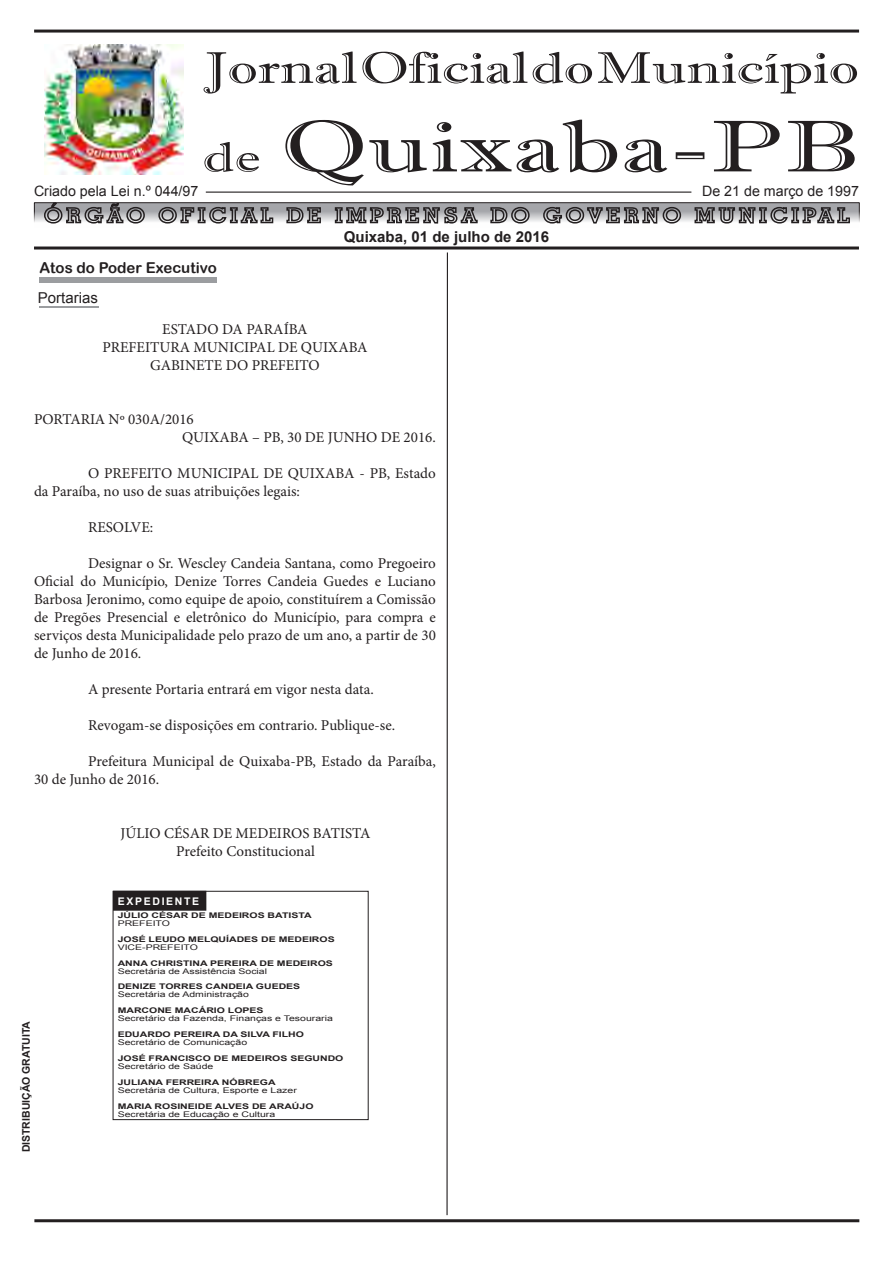
<style>
.page{position:relative;width:893px;height:1263px;background:#fff}
.page>*{position:absolute;margin:0;border:0;box-sizing:border-box;transform-origin:0 0}
.t1{font:73.2px "Imprint MT Shadow";letter-spacing:.01em;color:#231f20;scale:1.45 1}
.t2{font:44.4px "Imprint MT Shadow";color:#231f20;scale:1.35 1}
.t3{font:15px/18px "Minion Pro";color:#231f20}
.t4{font:700 15px "Arial";color:#231f20}
.t5{font:15px "Arial Rounded MT Bold";color:#231f20}
.t6{font:15px "Arial";color:#231f20}
.t7{font:14.25px "Arial";color:#231f20}
.t8{font:700 10.5px "Arial";color:#231f20}
.t9{font:700 10.5px "Arial";letter-spacing:.16em;color:#fff}
.t10{font:700 7.8px "Arial";color:#231f20;scale:1.35 1}
.t11{font:7.8px "Arial";color:#231f20;scale:1.35 1}
.s1{font-size:42.15px}
</style>
<div class="page">
<hr style="left:446px;top:252px;width:2px;height:963px;background:#231f20">
<hr style="left:34px;top:246px;width:825px;height:3px;background:#231f20">
<div style="left:39px;top:277px;width:178px;height:6px;background:#9b9da0"></div>
<img style="left:45px;top:44px;width:138px;height:130px">
<hr style="left:34px;top:30px;width:825px;height:3px;background:#231f20">
<svg style="left:36px;top:204px;width:822px;height:18px;background:#b6b6ba"></svg>
<div style="left:34px;top:202px;width:826px;height:26px;border:1px solid #231f20"></div>
<svg style="left:43px;top:202px;width:103px;height:22px;background:#878688"></svg>
<svg style="left:158px;top:206px;width:116px;height:18px;background:#8b8a8c"></svg>
<svg style="left:286px;top:206px;width:36px;height:18px"></svg>
<svg style="left:334px;top:203px;width:144px;height:21px;background:#858487"></svg>
<svg style="left:490px;top:206px;width:41px;height:18px"></svg>
<svg style="left:542px;top:206px;width:140px;height:18px;background:#89888a"></svg>
<svg style="left:694px;top:203px;width:157px;height:21px;background:#8a898b"></svg>
<hr style="left:206px;top:192px;width:485px;height:1px;background:#231f20">
<hr style="left:34px;top:1219px;width:825px;height:3px;background:#231f20">
<div style="left:114px;top:891px;width:92px;height:19px;background:#231f20"></div>
<div style="left:113px;top:891px;width:256px;height:229px;border:1px solid #231f20"></div>
<hr style="left:39px;top:307px;width:60px;height:1px;background:#9b9da0">
<p class="t2" style="left:203px;top:42px;width:487px">Jornal Oficial do Município</p>
<p class="t1" style="left:203px;top:103px;width:454px"><span class="s1">de</span> Quixaba-PB</p>
<p class="t7" style="left:34px;top:182px;width:166px">Criado pela Lei n.º 044/97</p>
<p class="t7" style="left:702px;top:182px;width:158px">De 21 de março de 1997</p>
<p class="t4" style="left:344px;top:226px;width:207px">Quixaba, 01 de julho de 2016</p>
<p class="t5" style="left:40px;top:259px;width:179px">Atos do Poder Executivo</p>
<p class="t6" style="left:38px;top:288px;width:62px">Portarias</p>
<p class="t3" style="left:162px;top:320px;width:147px">ESTADO DA PARAÍBA</p>
<p class="t3" style="left:102px;top:338px;width:267px">PREFEITURA MUNICIPAL DE QUIXABA</p>
<p class="t3" style="left:150px;top:356px;width:171px">GABINETE DO PREFEITO</p>
<p class="t3" style="left:34px;top:410px;width:161px">PORTARIA Nº 030A/2016</p>
<p class="t3" style="left:182px;top:428px;width:255px">QUIXABA – PB, 30 DE JUNHO DE 2016.</p>
<p class="t3" style="left:34px;top:464px;width:403px;text-indent:54px">O PREFEITO MUNICIPAL DE QUIXABA - PB, Estado da Paraíba, no uso de suas atribuições legais:</p>
<p class="t3" style="left:88px;top:518px;width:67px">RESOLVE:</p>
<p class="t3" style="left:34px;top:554px;width:403px;text-align:justify;text-indent:54px">Designar o Sr. Wescley Candeia Santana, como Pregoeiro Oficial do Município, Denize Torres Candeia Guedes e Luciano Barbosa Jeronimo, como equipe de apoio, constituírem a Comissão de Pregões Presencial e eletrônico do Município, para compra e serviços desta Municipalidade pelo prazo de um ano, a partir de 30 de Junho de 2016.</p>
<p class="t3" style="left:88px;top:680px;width:287px">A presente Portaria entrará em vigor nesta data.</p>
<p class="t3" style="left:88px;top:716px;width:309px">Revogam-se disposições em contrario. Publique-se.</p>
<p class="t3" style="left:34px;top:752px;width:403px;text-indent:54px">Prefeitura Municipal de Quixaba-PB, Estado da Paraíba,<br>30 de Junho de 2016.</p>
<p class="t3" style="left:120px;top:824px;width:252px">JÚLIO CÉSAR DE MEDEIROS BATISTA</p>
<p class="t3" style="left:176px;top:842px;width:140px">Prefeito Constitucional</p>
<p class="t8" style="left:19px;top:1152px;width:133px;rotate:-90deg">DISTRIBUIÇÃO GRATUITA</p>
<p class="t9" style="left:118px;top:895px;width:83px">EXPEDIENTE</p>
<p class="t10" style="left:118px;top:910px;width:145px">JÚLIO CÉSAR DE MEDEIROS BATISTA</p>
<p class="t11" style="left:118px;top:918px;width:40px">PREFEITO</p>
<p class="t10" style="left:118px;top:934px;width:162px">JOSÉ LEUDO MELQUÍADES DE MEDEIROS</p>
<p class="t11" style="left:118px;top:942px;width:61px">VICE-PREFEITO</p>
<p class="t10" style="left:118px;top:958px;width:161px">ANNA CHRISTINA PEREIRA DE MEDEIROS</p>
<p class="t11" style="left:118px;top:966px;width:112px">Secretária de Assistência Social</p>
<p class="t10" style="left:118px;top:981px;width:137px">DENIZE TORRES CANDEIA GUEDES</p>
<p class="t11" style="left:118px;top:989px;width:99px">Secretária de Administração</p>
<p class="t10" style="left:118px;top:1005px;width:110px">MARCONE MACÁRIO LOPES</p>
<p class="t11" style="left:118px;top:1013px;width:161px">Secretário da Fazenda, Finanças e Tesouraria</p>
<p class="t10" style="left:118px;top:1029px;width:139px">EDUARDO PEREIRA DA SILVA FILHO</p>
<p class="t11" style="left:118px;top:1037px;width:97px">Secretário de Comunicação</p>
<p class="t10" style="left:118px;top:1053px;width:169px">JOSÉ FRANCISCO DE MEDEIROS SEGUNDO</p>
<p class="t11" style="left:118px;top:1061px;width:72px">Secretário de Saúde</p>
<p class="t10" style="left:118px;top:1077px;width:118px">JULIANA FERREIRA NÓBREGA</p>
<p class="t11" style="left:118px;top:1085px;width:134px">Secretária de Cultura, Esporte e Lazer</p>
<p class="t10" style="left:118px;top:1101px;width:147px">MARIA ROSINEIDE ALVES DE ARAÚJO</p>
<p class="t11" style="left:118px;top:1109px;width:118px">Secretária de Educação e Cultura</p>
</div>
